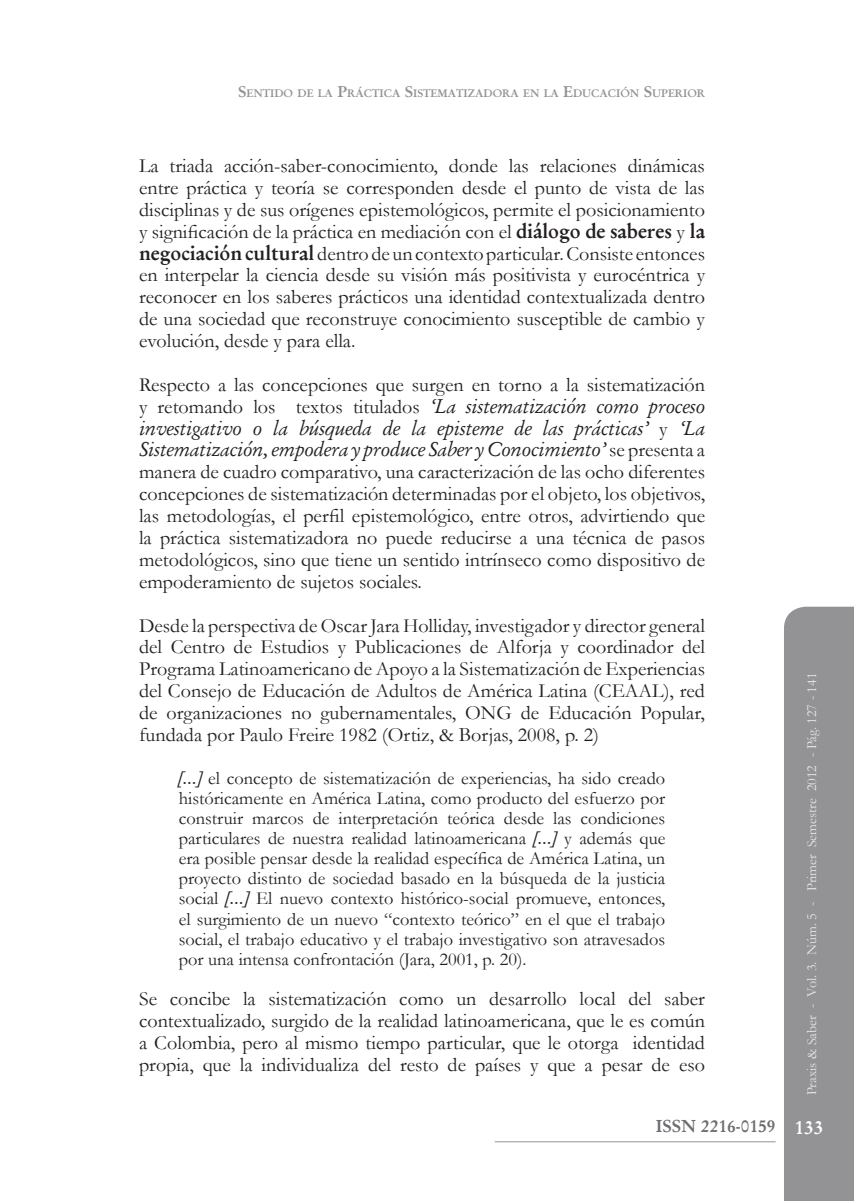
<style>
.page{position:relative;width:854px;height:1201px;background:#fff}
.page>*{position:absolute;margin:0;border:0;box-sizing:border-box;transform-origin:0 0}
.t1{font:20.12px/21.9px "Garamond";color:#231f20;text-align:justify}
.t2{font:18.38px/20.1px "Garamond";color:#231f20;text-align:justify}
.t3{font:700 17.5px "Garamond";color:#6c6d70}
.t4{font:14px "Garamond";color:#e6e7e9}
.t5{font:700 11.03px "Garamond";color:#939395}
.s1{font-size:15.75px}
.s2{font-weight:700}
.s3{font-style:italic}
.s4{font-size:19.25px;color:#fff}
</style>
<div class="page">
<div style="left:784px;top:606px;width:69px;height:594px;background:#939395"></div>
<hr style="left:494px;top:1141px;width:281px;height:1px;background:#939395">
<p class="t5" style="left:238px;top:86px;width:468px"><span class="s1">S</span>ENTIDO DE LA <span class="s1">P</span>RÁCTICA <span class="s1">S</span>ISTEMATIZADORA EN LA <span class="s1">E</span>DUCACIÓN <span class="s1">S</span>UPERIOR</p>
<p class="t1" style="left:139px;top:154px;width:567px">La triada acción-saber-conocimiento, donde las relaciones dinámicas entre práctica y teoría se corresponden desde el punto de vista de las disciplinas y de sus orígenes epistemológicos, permite el posicionamiento y significación de la práctica en mediación con el <span class="s2">diálogo de saberes</span> y <span class="s2">la negociación cultural</span> dentro de un contexto particular. Consiste entonces en interpelar la ciencia desde su visión más positivista y eurocéntrica y reconocer en los saberes prácticos una identidad contextualizada dentro de una sociedad que reconstruye conocimiento susceptible de cambio y evolución, desde y para ella.</p>
<p class="t1" style="left:139px;top:373px;width:567px">Respecto a las concepciones que surgen en torno a la sistematización y retomando los textos titulados <span class="s3">‘La sistematización como proceso investigativo o la búsqueda de la episteme de las prácticas’</span> y <span class="s3">‘La Sistematización, empodera y produce Saber y Conocimiento’</span> se presenta a manera de cuadro comparativo, una caracterización de las ocho diferentes concepciones de sistematización determinadas por el objeto, los objetivos, las metodologías, el perfil epistemológico, entre otros, advirtiendo que la práctica sistematizadora no puede reducirse a una técnica de pasos metodológicos, sino que tiene un sentido intrínseco como dispositivo de empoderamiento de sujetos sociales.</p>
<p class="t1" style="left:139px;top:614px;width:567px">Desde la perspectiva de Oscar Jara Holliday, investigador y director general del Centro de Estudios y Publicaciones de Alforja y coordinador del Programa Latinoamericano de Apoyo a la Sistematización de Experiencias del Consejo de Educación de Adultos de América Latina (CEAAL), red de organizaciones no gubernamentales, ONG de Educación Popular, fundada por Paulo Freire 1982 (Ortiz, &amp; Borjas, 2008, p. 2)</p>
<p class="t2" style="left:179px;top:767px;width:488px"><span class="s3">[…]</span> el concepto de sistematización de experiencias, ha sido creado históricamente en América Latina, como producto del esfuerzo por construir marcos de interpretación teórica desde las condiciones particulares de nuestra realidad latinoamericana <span class="s3">[…]</span> y además que era posible pensar desde la realidad específica de América Latina, un proyecto distinto de sociedad basado en la búsqueda de la justicia social <span class="s3">[…]</span> El nuevo contexto histórico-social promueve, entonces, el surgimiento de un nuevo “contexto teórico” en el que el trabajo social, el trabajo educativo y el trabajo investigativo son atravesados por una intensa confrontación (Jara, 2001, p. 20).</p>
<p class="t1" style="left:139px;top:986px;width:567px">Se concibe la sistematización como un desarrollo local del saber contextualizado, surgido de la realidad latinoamericana, que le es común a Colombia, pero al mismo tiempo particular, que le otorga identidad propia, que la individualiza del resto de países y que a pesar de eso</p>
<p class="t4" style="left:802px;top:757px;width:86px;rotate:-90deg">- Pág. 127 - 141</p>
<p class="t4" style="left:802px;top:1095px;width:332px;rotate:-90deg">Praxis &amp; Saber - Vol. 3. Núm. 5 - Primer Semestre 2012</p>
<p class="t3" style="left:655px;top:1115px;width:169px">ISSN 2216-0159 <span class="s4">133</span></p>
</div>
